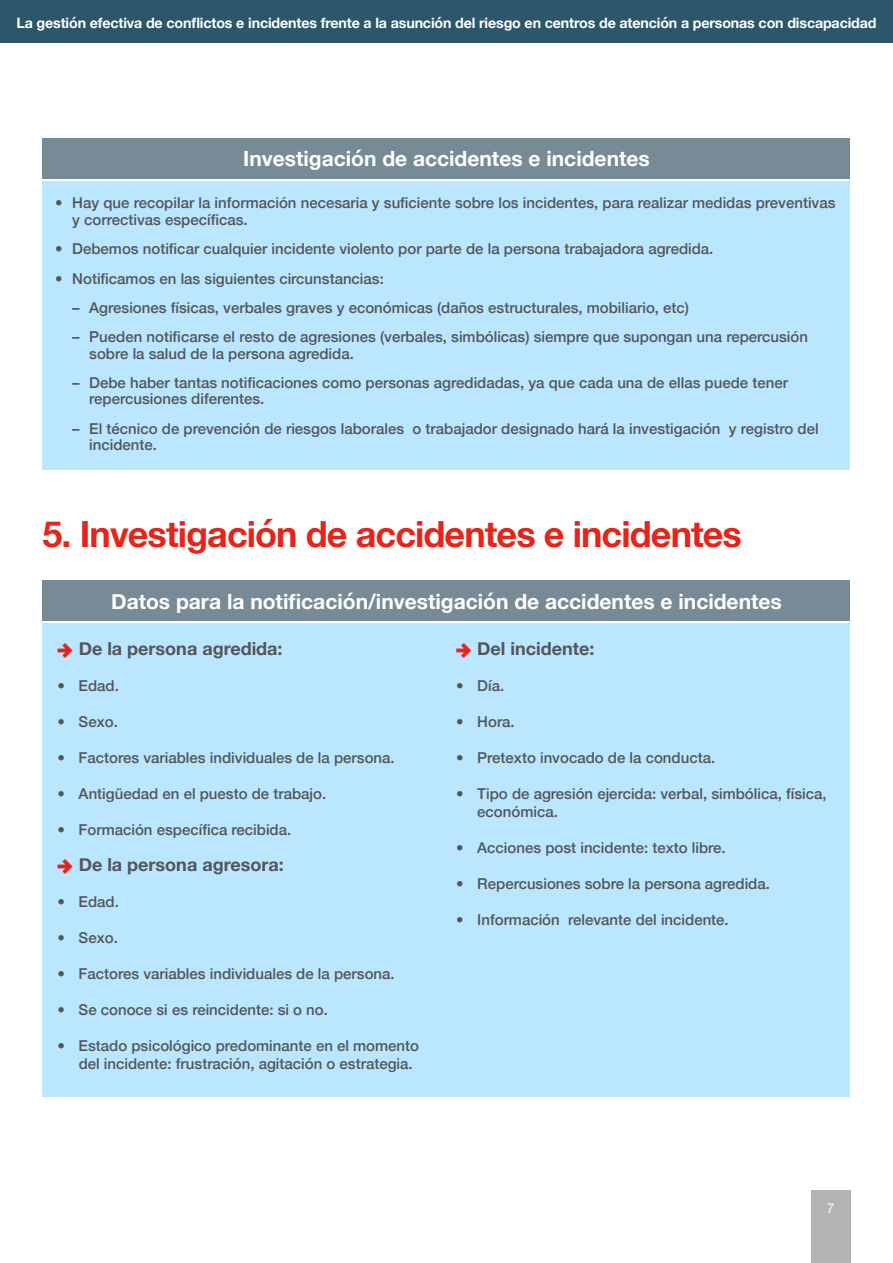
<style>
.page{position:relative;width:893px;height:1263px;background:#fff}
.page>*{position:absolute;margin:0;border:0;box-sizing:border-box;transform-origin:0 0}
.t1{font:700 36px "Helvetica Neue";letter-spacing:-.025em;color:#e72419}
.t2{font:700 21px "Helvetica Neue";color:#fff}
.t3{font:700 18px "Helvetica Neue";color:#54555a}
.t4{font:500 15px/16.5px "Helvetica Neue";color:#54555a}
.t5{font:700 14.25px "Helvetica Neue";letter-spacing:-.01em;color:#fff}
.t6{font:13.5px "Helvetica Neue";color:#fff}
.s1{font-family:"Iconic Fill";font-weight:400;font-size:15px;color:#e72419}
</style>
<div class="page">
<div style="left:811px;top:1191px;width:39px;height:72px;background:#b4b2b2"></div>
<div style="left:43px;top:181px;width:807px;height:288px;background:#bae7ff"></div>
<div style="left:43px;top:138px;width:807px;height:41px;background:#778b96"></div>
<div style="left:43px;top:623px;width:807px;height:474px;background:#bae7ff"></div>
<div style="left:43px;top:581px;width:807px;height:40px;background:#778b96"></div>
<div style="left:0;top:0;width:893px;height:43px;background:#2d566b"></div>
<p class="t5" style="left:16px;top:12px;width:862px">La gestión efectiva de conflictos e incidentes frente a la asunción del riesgo en centros de atención a personas con discapacidad</p>
<p class="t2" style="left:243px;top:142px;width:408px">Investigación de accidentes e incidentes</p>
<p class="t4" style="left:72px;top:194px;width:765px;text-indent:-17px">• Hay que recopilar la información necesaria y suficiente sobre los incidentes, para realizar medidas preventivas y correctivas específicas.</p>
<p class="t4" style="left:55px;top:239px;width:660px">• Debemos notificar cualquier incidente violento por parte de la persona trabajadora agredida.</p>
<p class="t4" style="left:55px;top:269px;width:330px">• Notificamos en las siguientes circunstancias:</p>
<p class="t4" style="left:72px;top:298px;width:618px">– Agresiones físicas, verbales graves y económicas (daños estructurales, mobiliario, etc)</p>
<p class="t4" style="left:89px;top:327px;width:720px;text-indent:-17px">– Pueden notificarse el resto de agresiones (verbales, simbólicas) siempre que supongan una repercusión sobre la salud de la persona agredida.</p>
<p class="t4" style="left:89px;top:373px;width:700px;text-indent:-17px">– Debe haber tantas notificaciones como personas agredidadas, ya que cada una de ellas puede tener repercusiones diferentes.</p>
<p class="t4" style="left:89px;top:419px;width:731px;text-indent:-17px">– El técnico de prevención de riesgos laborales o trabajador designado hará la investigación y registro del incidente.</p>
<p class="t1" style="left:43px;top:505px;width:701px">5. Investigación de accidentes e incidentes</p>
<p class="t2" style="left:111px;top:585px;width:672px">Datos para la notificación/investigación de accidentes e incidentes</p>
<p class="t3" style="left:57px;top:634px;width:227px"><span class="s1">(</span> De la persona agredida:</p>
<p class="t4" style="left:57px;top:676px;width:63px">• Edad.</p>
<p class="t4" style="left:57px;top:712px;width:62px">• Sexo.</p>
<p class="t4" style="left:57px;top:748px;width:339px">• Factores variables individuales de la persona.</p>
<p class="t4" style="left:57px;top:784px;width:270px">• Antigüedad en el puesto de trabajo.</p>
<p class="t4" style="left:57px;top:820px;width:235px">• Formación específica recibida.</p>
<p class="t3" style="left:57px;top:850px;width:228px"><span class="s1">(</span> De la persona agresora:</p>
<p class="t4" style="left:57px;top:892px;width:63px">• Edad.</p>
<p class="t4" style="left:57px;top:928px;width:62px">• Sexo.</p>
<p class="t4" style="left:57px;top:964px;width:339px">• Factores variables individuales de la persona.</p>
<p class="t4" style="left:57px;top:1000px;width:272px">• Se conoce si es reincidente: si o no.</p>
<p class="t4" style="left:79px;top:1035px;width:342px;line-height:18px;text-indent:-21px">• Estado psicológico predominante en el momento del incidente: frustración, agitación o estrategia.</p>
<p class="t3" style="left:456px;top:634px;width:140px"><span class="s1">(</span> Del incidente:</p>
<p class="t4" style="left:456px;top:676px;width:50px">• Día.</p>
<p class="t4" style="left:456px;top:712px;width:60px">• Hora.</p>
<p class="t4" style="left:456px;top:748px;width:261px">• Pretexto invocado de la conducta.</p>
<p class="t4" style="left:477px;top:783px;width:351px;line-height:18px;text-indent:-21px">• Tipo de agresión ejercida: verbal, simbólica, física, económica.</p>
<p class="t4" style="left:456px;top:838px;width:271px">• Acciones post incidente: texto libre.</p>
<p class="t4" style="left:456px;top:874px;width:315px">• Repercusiones sobre la persona agredida.</p>
<p class="t4" style="left:456px;top:910px;width:274px">• Información relevante del incidente.</p>
<p class="t6" style="left:827px;top:1198px;width:9px">7</p>
</div>
